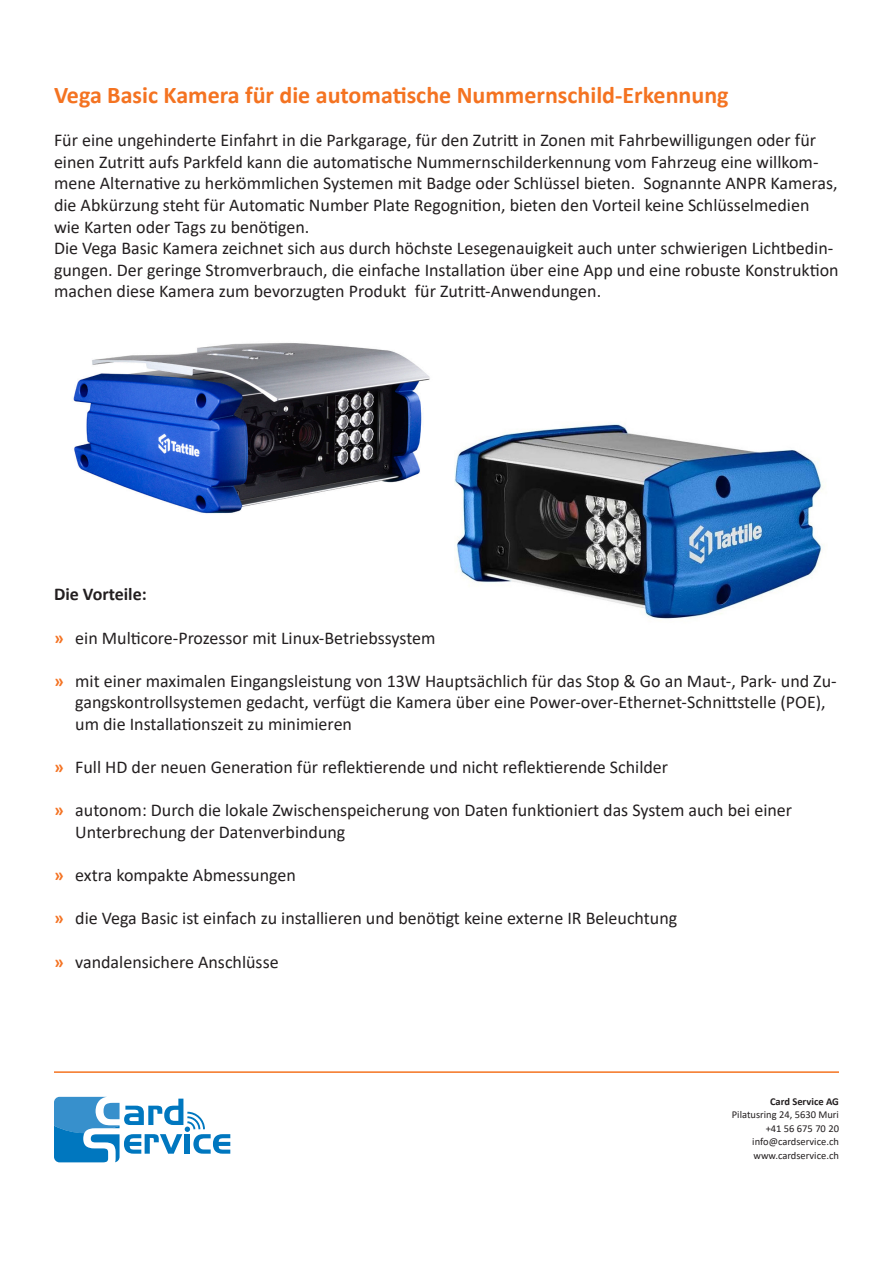
<style>
.page{position:relative;width:893px;height:1263px;background:#fff}
.page>*{position:absolute;margin:0;border:0;box-sizing:border-box;transform-origin:0 0}
.t1{font:700 24px "Calibri";color:#f47321}
.t2{font:18px/21.6px "Calibri";color:#231f20}
.t3{font:700 18px "Calibri";color:#231f20}
.t4{font:700 18px "Calibri";color:#f47323}
.t5{font:10.5px "Calibri";color:#231f20}
.t6{font:700 10.5px "Calibri";color:#231f20}
</style>
<div class="page">
<img style="left:73px;top:343px;width:357px;height:171px">
<img style="left:454px;top:423px;width:369px;height:196px">
<hr style="left:54px;top:1071px;width:785px;height:2px;background:#f47321">
<svg style="left:54px;top:1097px;width:176px;height:65px"></svg>
<p class="t1" style="left:54px;top:78px;width:676px">Vega Basic Kamera für die automatische Nummernschild-Erkennung</p>
<p class="t2" style="left:54px;top:129px;width:785px">Für eine ungehinderte Einfahrt in die Parkgarage, für den Zutritt in Zonen mit Fahrbewilligungen oder für einen Zutritt aufs Parkfeld kann die automatische Nummernschilderkennung vom Fahrzeug eine willkom&shy;mene Alternative zu herkömmlichen Systemen mit Badge oder Schlüssel bieten. Sognannte ANPR Kameras, die Abkürzung steht für Automatic Number Plate Regognition, bieten den Vorteil keine Schlüsselmedien wie Karten oder Tags zu benötigen.</p>
<p class="t2" style="left:54px;top:237px;width:786px">Die Vega Basic Kamera zeichnet sich aus durch höchste Lesegenauigkeit auch unter schwierigen Lichtbedin&shy;gungen. Der geringe Stromverbrauch, die einfache Installation über eine App und eine robuste Konstruktion machen diese Kamera zum bevorzugten Produkt für Zutritt-Anwendungen.</p>
<p class="t3" style="left:54px;top:581px;width:94px">Die Vorteile:</p>
<p class="t2" style="left:75px;top:626px;width:362px">ein Multicore-Prozessor mit Linux-Betriebssystem</p>
<p class="t2" style="left:75px;top:669px;width:763px">mit einer maximalen Eingangsleistung von 13W Hauptsächlich für das Stop &amp; Go an Maut-, Park- und Zu&shy;gangskontrollsystemen gedacht, verfügt die Kamera über eine Power-over-Ethernet-Schnittstelle (POE), um die Installationszeit zu minimieren</p>
<p class="t2" style="left:75px;top:756px;width:594px">Full HD der neuen Generation für reflektierende und nicht reflektierende Schilder</p>
<p class="t2" style="left:75px;top:799px;width:718px">autonom: Durch die lokale Zwischenspeicherung von Daten funktioniert das System auch bei einer<br>Unterbrechung der Datenverbindung</p>
<p class="t2" style="left:75px;top:864px;width:222px">extra kompakte Abmessungen</p>
<p class="t2" style="left:75px;top:907px;width:604px">die Vega Basic ist einfach zu installieren und benötigt keine externe IR Beleuchtung</p>
<p class="t2" style="left:75px;top:950px;width:205px">vandalensichere Anschlüsse</p>
<p class="t4" style="left:54px;top:625px;width:11px">»</p>
<p class="t4" style="left:54px;top:668px;width:11px">»</p>
<p class="t4" style="left:54px;top:754px;width:11px">»</p>
<p class="t4" style="left:54px;top:798px;width:11px">»</p>
<p class="t4" style="left:54px;top:862px;width:11px">»</p>
<p class="t4" style="left:54px;top:906px;width:11px">»</p>
<p class="t4" style="left:54px;top:949px;width:11px">»</p>
<p class="t6" style="left:770px;top:1094px;width:70px">Card Service AG</p>
<p class="t5" style="left:732px;top:1107px;width:109px">Pilatusring 24, 5630 Muri</p>
<p class="t5" style="left:766px;top:1121px;width:75px">+41 56 675 70 20</p>
<p class="t5" style="left:752px;top:1134px;width:88px">info@cardservice.ch</p>
<p class="t5" style="left:753px;top:1148px;width:87px">www.cardservice.ch</p>
</div>
